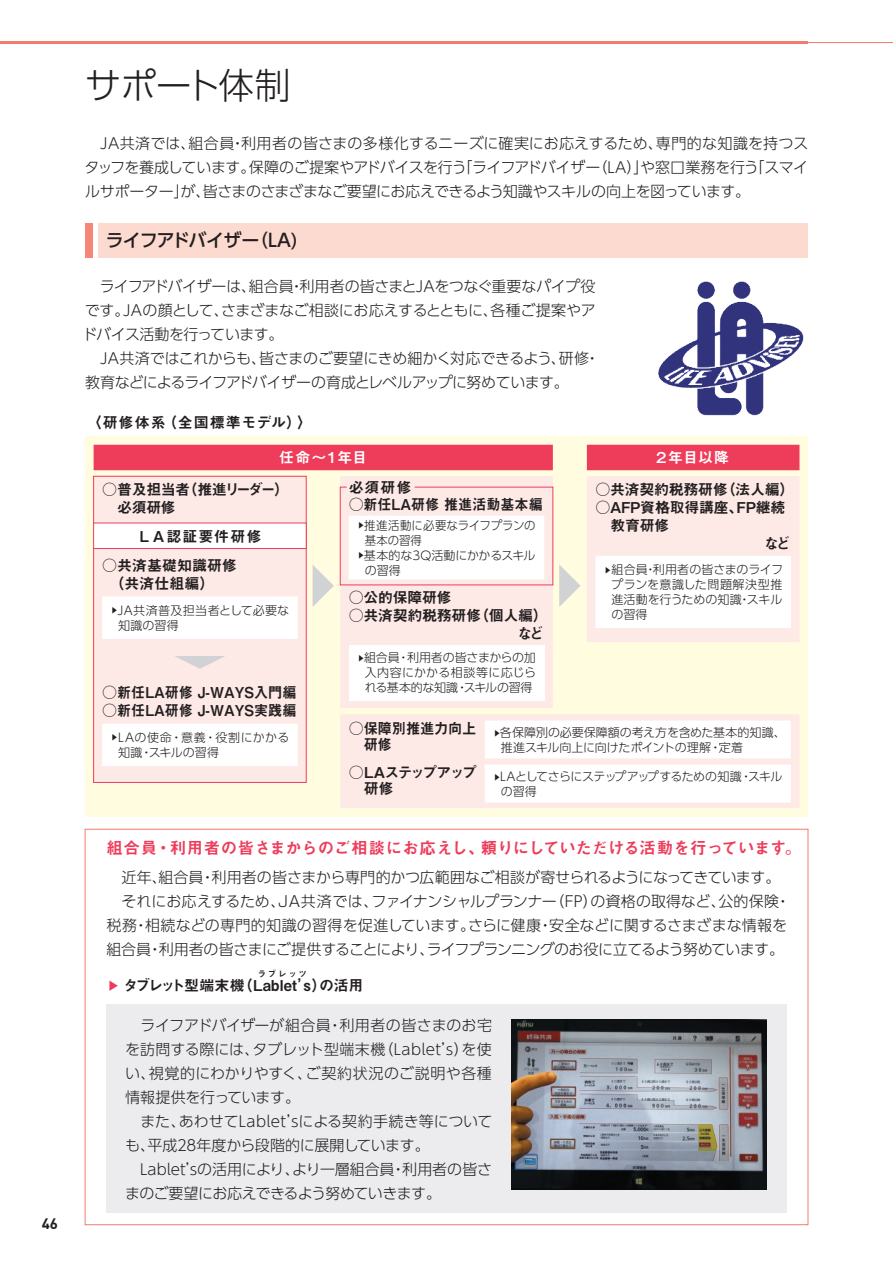
<style>
.page{position:relative;width:893px;height:1263px;background:#fff}
.page>*{position:absolute;margin:0;border:0;box-sizing:border-box;transform-origin:0 0}
.t1{font:300 36px "UD Shin Go Pro";letter-spacing:-.02em;color:#231f20}
.t2{font:500 18px "UD Shin Go Pro";letter-spacing:-.05em;color:#231f20}
.t3{font:16.5px "Midashi Go Pro MB31";letter-spacing:-.01em;color:#ee3c5b}
.t4{font:300 15px/24px "UD Shin Go Pro";letter-spacing:-.02em;color:#231f20;text-align:justify}
.t5{font:15px/18px "Midashi Go Pro MB31";letter-spacing:-.02em;color:#231f20}
.t6{font:15px/18px "Midashi Go Pro MB31";color:#231f20}
.t7{font:300 15px "UD Shin Go Pro";letter-spacing:-.045em;color:#231f20}
.t8{font:15px "Midashi Go Pro MB31";letter-spacing:.06em;color:#231f20}
.t9{font:15px "Midashi Go Pro MB31";letter-spacing:.01em;color:#231f20}
.t10{font:15px/16.5px "Midashi Go Pro MB31";letter-spacing:-.11em;color:#231f20}
.t11{font:15px "Midashi Go Pro MB31";letter-spacing:-.005em;color:#fff}
.t12{font:700 15px "DIN Pro";color:#231f20}
.t13{font:300 12px/15px "UD Shin Go Pro";color:#231f20}
.t14{font:300 12px/15px "UD Shin Go Pro";letter-spacing:-.045em;color:#231f20}
.t15{font:300 12px/15px "UD Shin Go Pro";letter-spacing:.03em;color:#231f20}
.t16{font:300 12px "UD Shin Go Pro";color:#231f20;scale:.95 1}
.t17{font:8.55px "Midashi Go Pro MB31";letter-spacing:.205em;color:#231f20}
.s1{font-size:7.2px}
.s2{font-family:"Shin Go Pro"}
.s3{font-size:11.25px;color:#ee3c5b}
</style>
<div class="page">
<div style="left:85px;top:436px;width:723px;height:380px;background:#fffce0"></div>
<img style="left:658px;top:281px;width:146px;height:135px">
<svg style="left:313px;top:565px;width:21px;height:41px"></svg>
<div style="left:94px;top:445px;width:459px;height:25px;background:#ee3c5b"></div>
<div style="left:587px;top:445px;width:212px;height:25px;background:#ee3c5b"></div>
<div style="left:94px;top:476px;width:212px;height:306px;background:#fdeae7"></div>
<div style="left:102px;top:596px;width:196px;height:43px;background:#fff"></div>
<div style="left:340px;top:476px;width:213px;height:232px;background:#fdeae7"></div>
<div style="left:349px;top:645px;width:195px;height:56px;background:#fff"></div>
<div style="left:340px;top:714px;width:459px;height:94px;background:#fdeae7"></div>
<div style="left:485px;top:720px;width:306px;height:38px;background:#fff"></div>
<div style="left:485px;top:764px;width:306px;height:38px;background:#fff"></div>
<svg style="left:559px;top:565px;width:21px;height:42px"></svg>
<div style="left:587px;top:476px;width:212px;height:166px;background:#fdeae7"></div>
<div style="left:595px;top:556px;width:196px;height:72px;background:#fff"></div>
<div style="left:102px;top:724px;width:196px;height:42px;background:#fff"></div>
<svg style="left:175px;top:656px;width:50px;height:13px"></svg>
<div style="left:93px;top:476px;width:213px;height:307px;border:1px solid #ee3c5b"></div>
<div style="left:94px;top:523px;width:212px;height:25px;background:#fff"></div>
<div style="left:93px;top:523px;width:213px;height:26px;border:1px solid #ee3c5b"></div>
<div style="left:106px;top:1005px;width:681px;height:208px;background:#ececee"></div>
<img style="left:511px;top:1019px;width:255px;height:170px">
<div style="left:85px;top:223px;width:723px;height:34px;background:#fcdad0"></div>
<div style="left:85px;top:223px;width:9px;height:34px;background:#f4877a"></div>
<hr style="left:94px;top:223px;width:4px;height:34px;background:#fff">
<hr style="left:0;top:42px;width:893px;height:1px;background:#f37a6e">
<hr style="left:0;top:41px;width:808px;height:3px;background:#f37a6e">
<svg style="left:340px;top:487px;width:213px;height:98px"></svg>
<p class="t12" style="left:42px;top:1211px;width:18px">46</p>
<h1 class="t1" style="left:85px;top:56px;width:207px">サポート体制</h1>
<p class="t4" style="left:85px;top:131px;width:725px;text-indent:15px">JA共済では、組合員・利用者の皆さまの多様化するニーズに確実にお応えするため、専門的な知識を持つスタッフを養成しています。保障のご提案やアドバイスを行う「ライフアドバイザー（LA）」や窓口業務を行う「スマイルサポーター」が、皆さまのさまざまなご要望にお応えできるよう知識やスキルの向上を図っています。</p>
<p class="t2" style="left:106px;top:226px;width:193px">ライフアドバイザー（LA)</p>
<p class="t4" style="left:82px;top:273px;width:515px;text-indent:17px">ライフアドバイザーは、組合員・利用者の皆さまとJAをつなぐ重要なパイプ役です。JAの顔として、さまざまなご相談にお応えするとともに、各種ご提案やアドバイス活動を行っています。</p>
<p class="t4" style="left:85px;top:345px;width:516px;text-indent:15px">JA共済ではこれからも、皆さまのご要望にきめ細かく対応できるよう、研修・教育などによるライフアドバイザーの育成とレベルアップに努めています。</p>
<p class="t8" style="left:87px;top:410px;width:227px">〈研修体系（全国標準モデル）〉</p>
<p class="t11" style="left:279px;top:445px;width:90px">任命～1年目</p>
<p class="t11" style="left:654px;top:445px;width:77px">２年目以降</p>
<p class="t5" style="left:117px;top:479px;width:174px;text-indent:-15px">○普及担当者（推進リーダー）必須研修</p>
<p class="t5" style="left:349px;top:477px;width:65px">必須研修</p>
<p class="t5" style="left:595px;top:479px;width:201px">○共済契約税務研修（法人編）</p>
<p class="t5" style="left:595px;top:497px;width:191px">○AFP資格取得講座、FP継続</p>
<p class="t5" style="left:610px;top:515px;width:61px">教育研修</p>
<p class="t5" style="left:764px;top:533px;width:28px">など</p>
<p class="t13" style="left:611px;top:561px;width:173px;text-align:justify;text-indent:-7px"><span class="s1">▶</span>組合員・利用者の皆さまのライフプランを意識した問題解決型推進活動を行うための知識・スキルの習得</p>
<p class="t6" style="left:349px;top:494px;width:196px">○新任LA研修 推進活動基本編</p>
<p class="t16" style="left:357px;top:516px;width:189px"><span class="s1">▶</span>推進活動に必要なライフプランの</p>
<p class="t16" style="left:365px;top:531px;width:62px">基本の習得</p>
<p class="t13" style="left:357px;top:547px;width:180px"><span class="s1">▶</span>基本的な3Q活動にかかるスキル</p>
<p class="t13" style="left:365px;top:562px;width:38px">の習得</p>
<p class="t5" style="left:349px;top:586px;width:105px">○公的保障研修</p>
<p class="t5" style="left:349px;top:604px;width:201px;text-align:right">○共済契約税務研修（個人編）など</p>
<p class="t13" style="left:365px;top:650px;width:173px;text-align:justify;text-indent:-7px"><span class="s1">▶</span>組合員・利用者の皆さまからの加入内容にかかる相談等に応じられる基本的な知識・スキルの習得</p>
<p class="t5" style="left:364px;top:718px;width:114px;line-height:16.5px;text-indent:-15px">○保障別推進力向上研修</p>
<p class="t13" style="left:501px;top:725px;width:286px;text-indent:-7px"><span class="s1">▶</span>各保障別の必要保障額の考え方を含めた基本的知識、推進スキル向上に向けたポイントの理解・定着</p>
<p class="t10" style="left:364px;top:762px;width:114px;text-indent:-15px">○LAステップアップ研修</p>
<p class="t14" style="left:501px;top:769px;width:283px;text-indent:-7px"><span class="s1">▶</span>LAとしてさらにステップアップするための知識・スキルの習得</p>
<p class="t8" style="left:137px;top:524px;width:126px">ＬＡ認証要件研修</p>
<p class="t6" style="left:109px;top:554px;width:129px;text-indent:-7px">○共済基礎知識研修（共済仕組編）</p>
<p class="t13" style="left:118px;top:602px;width:173px;text-indent:-7px"><span class="s1">▶</span>JA共済普及担当者として必要な知識の習得</p>
<p class="t6" style="left:102px;top:682px;width:196px">○新任ＬＡ研修 J-WAYS入門編</p>
<p class="t6" style="left:102px;top:700px;width:196px">○新任ＬＡ研修 J-WAYS実践編</p>
<p class="t15" style="left:118px;top:729px;width:173px;text-indent:-7px"><span class="s1">▶</span>LAの使命・意義・役割にかかる知識・スキルの習得</p>
<p class="t3" style="left:106px;top:835px;width:696px">組合員・利用者の皆さまからのご相談にお応えし、頼りにしていただける活動を行っています。</p>
<p class="t4" style="left:121px;top:865px;width:660px">近年､組合員・利用者の皆さまから専門的かつ広範囲なご相談が寄せられるようになってきています。</p>
<p class="t4" style="left:122px;top:889px;width:670px">それにお応えするため、<span class="s2">JA</span>共済では、ファイナンシャルプランナー（FP）の資格の取得など、公的保険・</p>
<p class="t4" style="left:106px;top:913px;width:682px">税務・相続などの専門的知識の習得を促進しています。さらに健康・安全などに関するさまざまな情報を</p>
<p class="t7" style="left:106px;top:937px;width:679px">組合員・利用者の皆さまにご提供することにより、ライフプランニングのお役に立てるよう努めています。</p>
<p class="t17" style="left:258px;top:967px;width:51px">ラブレッツ</p>
<p class="t4" style="left:125px;top:1013px;width:368px">　ライフアドバイザーが組合員・利用者の皆さまのお宅を訪問する際には、タブレット型端末機（Lablet’s）を使い、視覚的にわかりやすく、ご契約状況のご説明や各種情報提供を行っています。</p>
<p class="t4" style="left:125px;top:1109px;width:369px;text-align:left;text-indent:15px">また、あわせてLablet’sによる契約手続き等についても、平成28年度から段階的に展開しています。　Lablet’sの活用により、より一層組合員・利用者の皆さまのご要望にお応えできるよう努めていきます。</p>
<p class="t9" style="left:106px;top:973px;width:259px"><span class="s3">▶</span> タブレット型端末機（Lablet’s）の活用</p>
</div>
